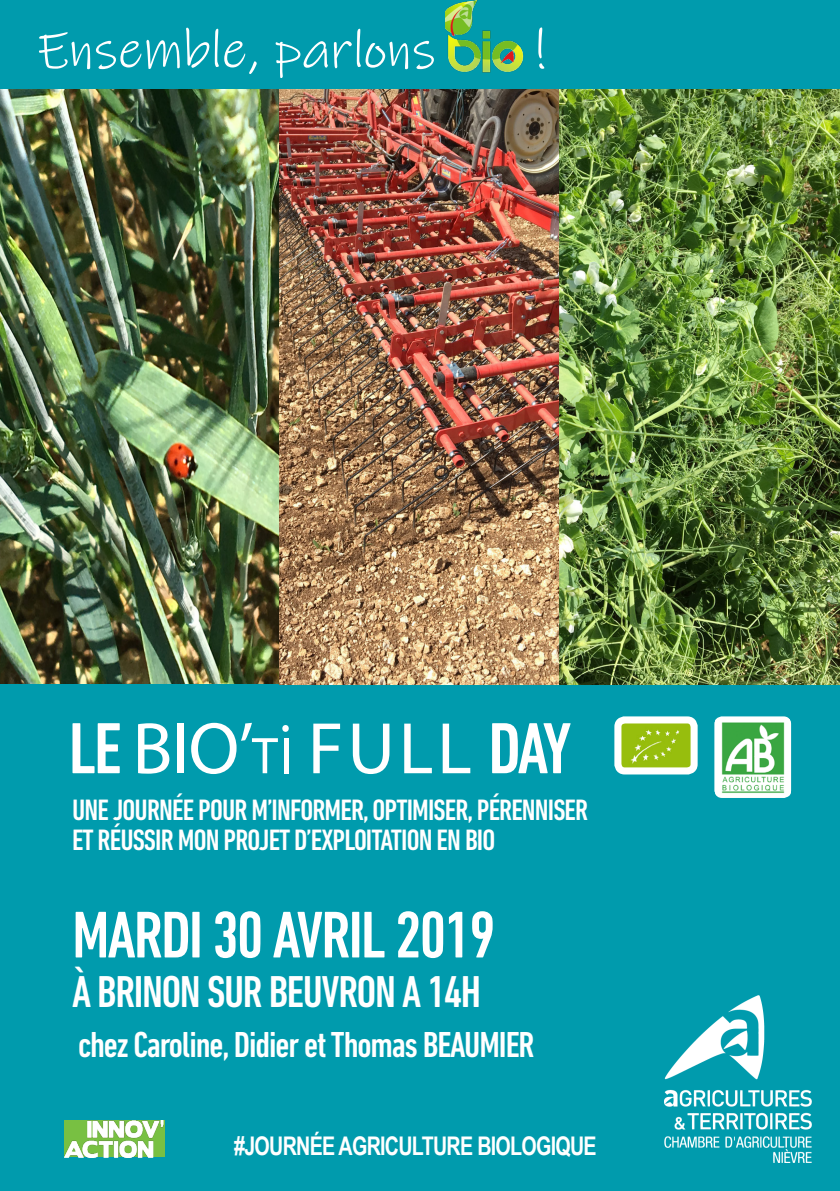
<style>
.page{position:relative;width:840px;height:1191px;background:#fff}
.page>*{position:absolute;margin:0;border:0;box-sizing:border-box;transform-origin:0 0}
.t1{font:73.6px "Myriad Pro";letter-spacing:.05em;color:#fff}
.t2{font:500 condensed 67px "DIN Next LT Pro";letter-spacing:-.03em;color:#fff}
.t3{font:60px "Ink Free";color:#fff}
.t4{font:54px "Ink Free";color:#fff}
.t5{font:54px "Myriad Pro";color:#fff}
.t6{font:500 condensed 45.4px "DIN Next LT Pro";letter-spacing:-.03em;color:#fff}
.t7{font:500 condensed 36.8px "DIN Next LT Pro";letter-spacing:-.03em;color:#fff}
.t8{font:500 condensed 30px "DIN Next LT Pro";letter-spacing:-.03em;color:#fff}
.t9{font:700 25.6px "Arial Narrow";letter-spacing:-.03em;color:#fff;scale:.93 1}
.s1{font-family:"DIN Next LT Pro";font-weight:500;font-stretch:condensed}
.s2{font-size:52px}
</style>
<div class="page">
<div style="left:0;top:0;width:839px;height:99px;background:#009bad"></div>
<img style="left:0;top:89px;width:839px;height:596px">
<div style="left:0;top:685px;width:839px;height:506px;background:#009bad"></div>
<div style="left:714px;top:716px;width:76px;height:82px;background:#fff;border-radius:7px"></div>
<img style="left:714px;top:719px;width:76px;height:76px">
<img style="left:622px;top:724px;width:67px;height:42px">
<div style="left:614px;top:716px;width:83px;height:58px;border:7px solid #fff;border-radius:7px"></div>
<img style="left:64px;top:1120px;width:101px;height:37px">
<img style="left:664px;top:995px;width:147px;height:167px">
<img style="left:279px;top:89px;width:279px;height:596px">
<img style="left:445px;top:1px;width:79px;height:71px">
<p class="t4" style="left:37px;top:18px;width:400px">Ensemble, parlons</p>
<p class="t3" style="left:533px;top:13px;width:13px">!</p>
<p class="t1" style="left:69px;top:703px;width:504px"><span class="s1">LE</span> BIO’<span class="s2">TI</span> FULL <span class="s1">DAY</span></p>
<p class="t5" style="left:279px;top:680px;width:13px">.</p>
<p class="t8" style="left:72px;top:793px;width:517px">UNE JOURNÉE POUR M’INFORMER, OPTIMISER, PÉRENNISER</p>
<p class="t8" style="left:72px;top:823px;width:424px">ET RÉUSSIR MON PROJET D’EXPLOITATION EN BIO</p>
<p class="t2" style="left:72px;top:897px;width:425px">MARDI 30 AVRIL 2019</p>
<p class="t6" style="left:72px;top:966px;width:410px">À BRINON SUR BEUVRON A 14H</p>
<p class="t7" style="left:78px;top:1023px;width:458px">chez Caroline, Didier et Thomas BEAUMIER</p>
<p class="t9" style="left:234px;top:1126px;width:391px">#JOURNÉE AGRICULTURE BIOLOGIQUE</p>
</div>
